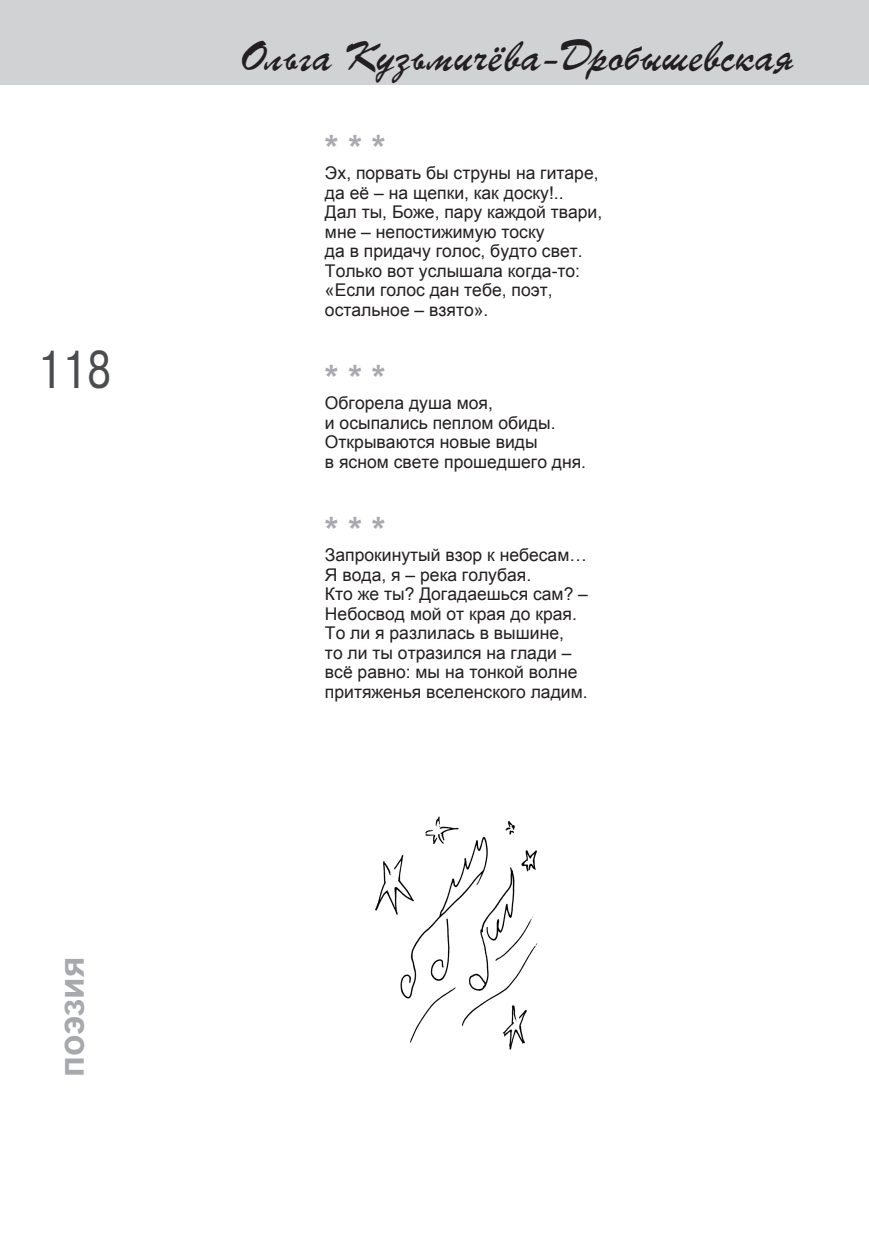
<style>
.page{position:relative;width:869px;height:1241px;background:#fff}
.page>*{position:absolute;margin:0;border:0;box-sizing:border-box;transform-origin:0 0}
.t1{font:49px "TT Arial";color:#4b4c4d;scale:.8 1}
.t2{font:42px "TT Parsec";color:#231f20}
.t3{font:700 35px "Arial";color:#a8a9ad}
.t4{font:17.5px/19.4px "Arial";color:#231f20}
</style>
<div class="page">
<img style="left:375px;top:816px;width:163px;height:234px">
<div style="left:0;top:0;width:868px;height:84px;background:#d1d2d4"></div>
<h1 class="t1" style="left:37px;top:342px;width:94px">118</h1>
<h3 class="t3" style="left:52px;top:1076px;width:122px;rotate:-90deg">поэзия</h3>
<h2 class="t2" style="left:239px;top:32px;width:556px">Ольга Кузьмичёва-Дробышевская</h2>
<h3 class="t3" style="left:325px;top:128px;width:62px">***</h3>
<p class="t4" style="left:325px;top:163px;width:279px">Эх, порвать бы струны на гитаре, да её – на щепки, как доску!..<br>Дал ты, Боже, пару каждой твари, мне – непостижимую тоску<br>да в придачу голос, будто свет.<br>Только вот услышала когда-то: «Если голос дан тебе, поэт, остальное – взято».</p>
<h3 class="t3" style="left:325px;top:358px;width:62px">***</h3>
<p class="t4" style="left:325px;top:393px;width:262px">Обгорела душа моя,<br>и осыпались пеплом обиды.<br>Открываются новые виды<br>в ясном свете прошедшего дня.</p>
<h3 class="t3" style="left:325px;top:510px;width:62px">***</h3>
<p class="t4" style="left:325px;top:545px;width:264px">Запрокинутый взор к небесам…<br>Я вода, я – река голубая.<br>Кто же ты? Догадаешься сам? –<br>Небосвод мой от края до края.<br>То ли я разлилась в вышине,<br>то ли ты отразился на глади – всё равно: мы на тонкой волне притяженья вселенского ладим.</p>
</div>
